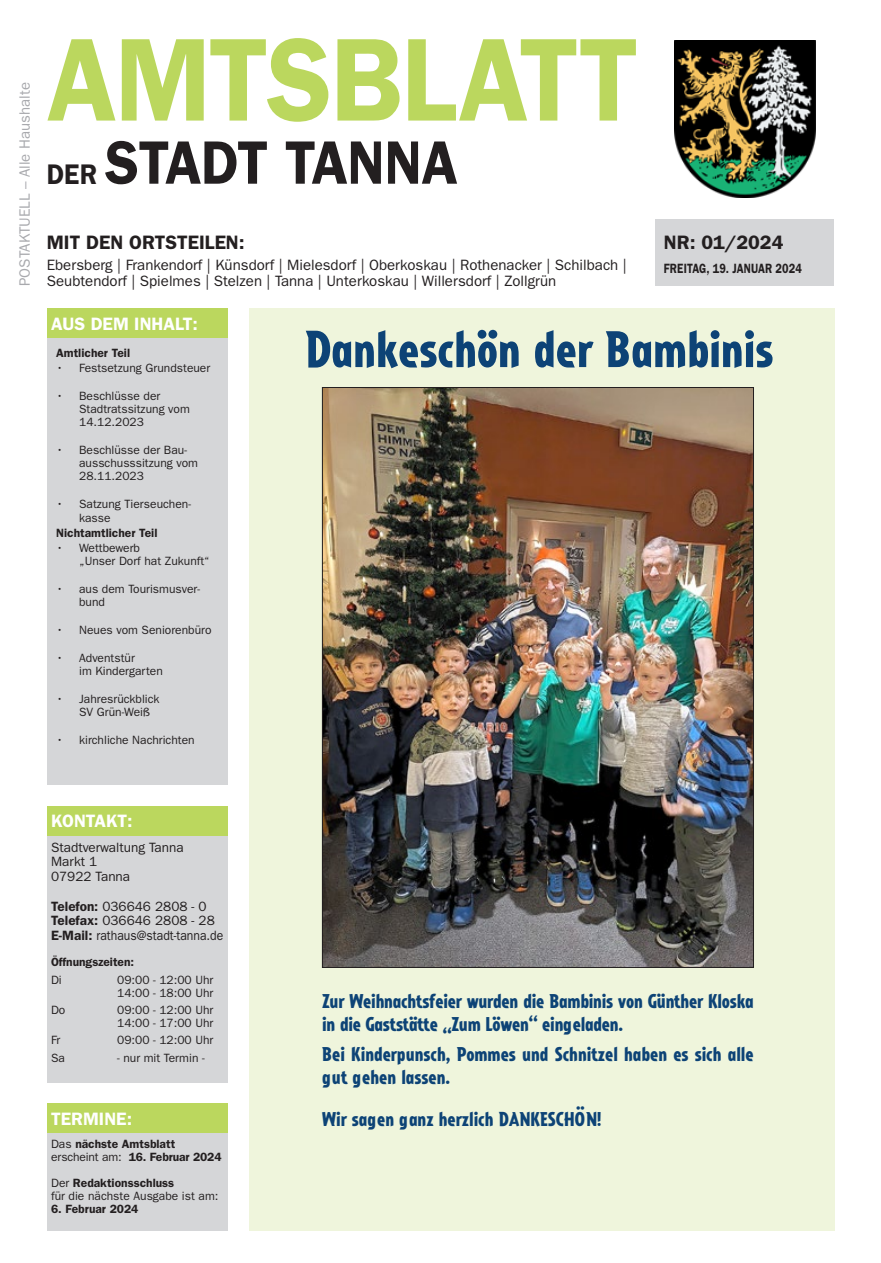
<style>
.page{position:relative;width:881px;height:1263px;background:#fff}
.page>*{position:absolute;margin:0;border:0;box-sizing:border-box;transform-origin:0 0}
.t1{font:600 118.5px "Franklin Gothic LT";letter-spacing:-.015em;color:#bbd75e;scale:.92 1}
.t2{font:600 61.5px "Franklin Gothic LT";letter-spacing:-.01em;color:#231f20;scale:.92 1}
.Überschrift{font:54px "Impacta LL";color:#0d4376}
.Zwischenüberschrift{font:21px/23px "Impacta LL";color:#0d4376}
.t3{font:600 19.5px "Franklin Gothic LT";color:#231f20}
.t4{font:600 18px "Franklin Gothic LT";color:#fff}
.t5{font:15px "Franklin Gothic LT";color:#231f20}
.Postaktuell{font:15px "Franklin Gothic LT";color:#a8a9ad}
.t6{font:13.5px "Franklin Gothic LT";color:#231f20}
.t7{font:13.5px "Franklin Gothic LT";color:#231f20;scale:.9 1}
.t8{font:600 13.5px "Franklin Gothic LT";letter-spacing:.01em;color:#231f20;scale:.8 1}
.t9{font:12px/13px "Franklin Gothic LT";color:#231f20}
.t10{font:600 12px "Franklin Gothic LT";color:#231f20}
.s1{font-size:28.5px}
.s2{font-weight:600}
.s3{font-weight:400}
</style>
<div class="page">
<div style="left:249px;top:308px;width:584px;height:923px;background:#eff5dc"></div>
<div style="left:47px;top:308px;width:180px;height:476px;background:#d5d6d8"></div>
<img style="left:674px;top:40px;width:140px;height:158px">
<div style="left:655px;top:219px;width:178px;height:67px;background:#d5d6d8"></div>
<div style="left:47px;top:308px;width:180px;height:30px;background:#bbd75e"></div>
<div style="left:47px;top:1103px;width:180px;height:128px;background:#d5d6d8"></div>
<div style="left:47px;top:1103px;width:180px;height:30px;background:#bbd75e"></div>
<div style="left:47px;top:806px;width:180px;height:276px;background:#d5d6d8"></div>
<div style="left:47px;top:806px;width:180px;height:30px;background:#bbd75e"></div>
<img style="left:324px;top:389px;width:427px;height:577px">
<p class="Postaktuell" style="left:16px;top:286px;width:205px;rotate:-90deg">POSTAKTUELL – Alle Haushalte</p>
<p class="t1" style="left:47px;top:10px;width:644px">AMTSBLATT</p>
<p class="t2" style="left:47px;top:126px;width:448px"><span class="s1">DER</span> STADT TANNA</p>
<p class="t3" style="left:47px;top:230px;width:199px">MIT DEN ORTSTEILEN:</p>
<p class="t3" style="left:663px;top:230px;width:121px">NR: 01/2024</p>
<p class="t8" style="left:663px;top:261px;width:174px">FREITAG, 19. JANUAR 2024</p>
<p class="t5" style="left:47px;top:256px;width:581px">Ebersberg | Frankendorf | Künsdorf | Mielesdorf | Oberkoskau | Rothenacker | Schilbach |</p>
<p class="t5" style="left:47px;top:272px;width:511px">Seubtendorf | Spielmes | Stelzen | Tanna | Unterkoskau | Willersdorf | Zollgrün</p>
<p class="t4" style="left:51px;top:313px;width:148px">AUS DEM INHALT:</p>
<p class="t10" style="left:56px;top:346px;width:75px">Amtlicher Teil</p>
<p class="t9" style="left:56px;top:361px;width:9px">•</p>
<p class="t9" style="left:79px;top:361px;width:133px">Festsetzung Grundsteuer</p>
<p class="t9" style="left:56px;top:389px;width:9px">•</p>
<p class="t9" style="left:79px;top:389px;width:112px">Beschlüsse der<br>Stadtratssitzung vom<br>14.12.2023</p>
<p class="t9" style="left:56px;top:444px;width:9px">•</p>
<p class="t9" style="left:79px;top:444px;width:120px">Beschlüsse der Bau&shy;ausschusssitzung vom<br>28.11.2023</p>
<p class="t9" style="left:56px;top:498px;width:9px">•</p>
<p class="t9" style="left:79px;top:498px;width:113px">Satzung Tierseuchen&shy;kasse</p>
<p class="t10" style="left:56px;top:525px;width:103px">Nichtamtlicher Teil</p>
<p class="t9" style="left:56px;top:541px;width:9px">•</p>
<p class="t9" style="left:79px;top:541px;width:132px">Wettbewerb<br>„Unser Dorf hat Zukunft“</p>
<p class="t9" style="left:56px;top:582px;width:9px">•</p>
<p class="t9" style="left:79px;top:582px;width:122px">aus dem Tourismusver&shy;bund</p>
<p class="t9" style="left:56px;top:623px;width:9px">•</p>
<p class="t9" style="left:79px;top:623px;width:134px">Neues vom Seniorenbüro</p>
<p class="t9" style="left:56px;top:651px;width:9px">•</p>
<p class="t9" style="left:79px;top:651px;width:85px">Adventstür<br>im Kindergarten</p>
<p class="t9" style="left:56px;top:693px;width:9px">•</p>
<p class="t9" style="left:79px;top:693px;width:82px">Jahresrückblick<br>SV Grün-Weiß</p>
<p class="t9" style="left:56px;top:734px;width:9px">•</p>
<p class="t9" style="left:79px;top:734px;width:117px">kirchliche Nachrichten</p>
<p class="Überschrift" style="left:305px;top:313px;width:469px">Dankeschön der Bambinis</p>
<p class="t4" style="left:51px;top:811px;width:83px">KONTAKT:</p>
<p class="t6" style="left:51px;top:839px;width:134px">Stadtverwaltung Tanna</p>
<p class="t6" style="left:51px;top:854px;width:48px">Markt 1</p>
<p class="t6" style="left:51px;top:869px;width:81px">07922 Tanna</p>
<p class="t6" style="left:51px;top:898px;width:157px"><span class="s2">Telefon:</span> 036646 2808 - 0</p>
<p class="t6" style="left:51px;top:913px;width:165px"><span class="s2">Telefax:</span> 036646 2808 - 28</p>
<p class="t7" style="left:51px;top:928px;width:193px"><span class="s2">E-Mail:</span> rathaus@stadt-tanna.de</p>
<p class="t10" style="left:51px;top:955px;width:85px">Öffnungszeiten:</p>
<p class="t9" style="left:51px;top:973px;width:12px">Di</p>
<p class="t9" style="left:117px;top:973px;width:98px">09:00 - 12:00 Uhr</p>
<p class="t9" style="left:117px;top:986px;width:98px">14:00 - 18:00 Uhr</p>
<p class="t9" style="left:51px;top:1003px;width:16px">Do</p>
<p class="t9" style="left:117px;top:1003px;width:98px">09:00 - 12:00 Uhr</p>
<p class="t9" style="left:117px;top:1016px;width:98px">14:00 - 17:00 Uhr</p>
<p class="t9" style="left:51px;top:1034px;width:11px">Fr</p>
<p class="t9" style="left:117px;top:1034px;width:98px">09:00 - 12:00 Uhr</p>
<p class="t9" style="left:51px;top:1051px;width:15px">Sa</p>
<p class="t9" style="left:117px;top:1051px;width:89px">- nur mit Termin -</p>
<p class="t4" style="left:51px;top:1108px;width:82px">TERMINE:</p>
<p class="t10" style="left:51px;top:1136px;width:126px"><span class="s3">Das</span> nächste Amtsblatt</p>
<p class="t10" style="left:51px;top:1149px;width:172px"><span class="s3">erscheint am:</span> 16. Februar 2024</p>
<p class="t10" style="left:51px;top:1175px;width:125px"><span class="s3">Der</span> Redaktionsschluss</p>
<p class="t9" style="left:51px;top:1189px;width:169px">für die nächste Ausgabe ist am:</p>
<p class="t10" style="left:51px;top:1202px;width:89px">6. Februar 2024</p>
<p class="Zwischenüberschrift" style="left:322px;top:988px;width:433px">Zur Weihnachtsfeier wurden die Bambinis von Günther Kloska in die Gaststätte</p>
<p class="Zwischenüberschrift" style="left:451px;top:1011px;width:173px">Zum Löwen“ eingeladen.</p>
<p class="Zwischenüberschrift" style="left:322px;top:1041px;width:433px">Bei Kinderpunsch, Pommes und Schnitzel haben es sich alle gut gehen lassen.</p>
<p class="Zwischenüberschrift" style="left:322px;top:1106px;width:281px">Wir sagen ganz herzlich DANKESCHÖN!</p>
<p class="Zwischenüberschrift" style="left:442px;top:1023px;width:10px">“</p>
</div>
